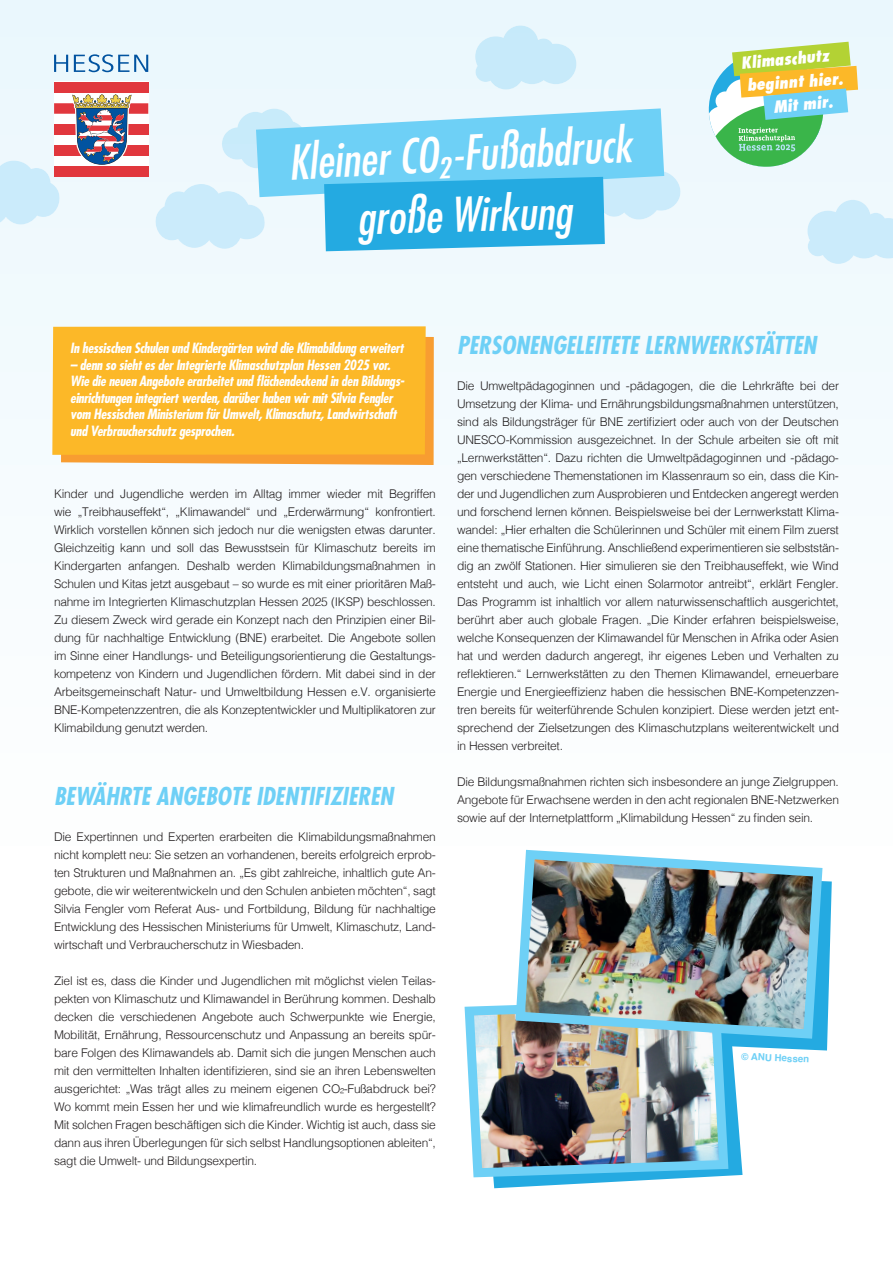
<style>
.page{position:relative;width:893px;height:1263px;background:#fff}
.page>*{position:absolute;margin:0;border:0;box-sizing:border-box;transform-origin:0 0}
.t1{font:italic condensed 46.65px "Futura Std";color:#fff}
.t2{font:italic 700 condensed 24px "Futura Std";color:#6ed0f6}
.t3{font:italic 800 condensed 16.05px "Futura Std";color:#fff}
.t4{font:italic 700 condensed 13.8px/16.5px "Futura Std";letter-spacing:-.02em;color:#fff}
.t5{font:300 12px/18px "Helvetica";letter-spacing:-.02em;color:#231f20;text-align:justify}
.t6{font:700 9.75px "Helvetica";color:#6ed0f6}
</style>
<div class="page">
<div style="left:0;top:0;width:893px;height:465px;background:#f1fafd"></div>
<svg style="left:742px;top:881px;width:90px;height:169px"></svg>
<svg style="left:493px;top:1043px;width:249px;height:145px"></svg>
<svg style="left:708px;top:42px;width:150px;height:125px;background:#b0d59b"></svg>
<div style="left:54px;top:82px;width:95px;height:93px;background:#fff"></div>
<svg style="left:807px;top:200px;width:86px;height:64px"></svg>
<svg style="left:475px;top:26px;width:101px;height:64px;background:#d1eefa"></svg>
<div style="left:54px;top:82px;width:94px;height:11px;background:#e1373d"></div>
<div style="left:54px;top:103px;width:94px;height:11px;background:#e1373d"></div>
<div style="left:54px;top:124px;width:94px;height:11px;background:#e1373d"></div>
<div style="left:54px;top:145px;width:94px;height:11px;background:#e1373d"></div>
<div style="left:54px;top:166px;width:94px;height:11px;background:#e1373d"></div>
<svg style="left:0;top:93px;width:145px;height:131px"></svg>
<svg style="left:54px;top:55px;width:14px;height:17px"></svg>
<svg style="left:74px;top:54px;width:74px;height:18px"></svg>
<svg style="left:153px;top:108px;width:529px;height:143px;background:#8bd5f3"></svg>
<svg style="left:61px;top:334px;width:373px;height:131px;background:#f7a849"></svg>
<div style="left:52px;top:326px;width:374px;height:129px;background:#fcb828"></div>
<img style="left:464px;top:1005px;width:269px;height:177px">
<img style="left:511px;top:849px;width:316px;height:194px">
<svg style="left:257px;top:375px;width:7px;height:11px"></svg>
<h1 class="t1" style="left:287px;top:134px;width:346px;rotate:-3deg">Kleiner CO2-Fußabdruck</h1>
<h1 class="t1" style="left:356px;top:190px;width:217px;rotate:-2deg">große Wirkung</h1>
<h3 class="t3" style="left:740px;top:53px;width:90px;rotate:-5deg">Klimaschutz</h3>
<h3 class="t3" style="left:746px;top:75px;width:98px;rotate:-4deg">beginnt hier.</h3>
<h3 class="t3" style="left:773px;top:97px;width:61px;rotate:-5deg">Mit mir.</h3>
<p class="t4" style="left:70px;top:340px;width:335px">In hessischen Schulen und Kindergärten wird die Klimabildung erweitert</p>
<p class="t4" style="left:70px;top:356px;width:336px">– denn so sieht es der Integrierte Klimaschutzplan Hessen 2025 vor.<br>Wie die neuen Angebote erarbeitet und ächendeckend in den Bildungs&shy;einrichtungen integriert werden, darüber haben wir mit Silvia Fengler vom Hessischen Ministerium für Umwelt, Klimaschutz, Landwirtschaft und Verbraucherschutz gesprochen.</p>
<p class="t5" style="left:54px;top:483px;width:383px">Kinder und Jugendliche werden im Alltag immer wieder mit Begriffen wie „Treibhauseffekt“, „Klimawandel“ und „Erderwärmung“ konfrontiert.<br>Wirklich vorstellen können sich jedoch nur die wenigsten etwas darunter.<br>Gleichzeitig kann und soll das Bewusstsein für Klimaschutz bereits im Kindergarten anfangen. Deshalb werden Klimabildungsmaßnahmen in Schulen und Kitas jetzt ausgebaut – so wurde es mit einer prioritären Maß&shy;nahme im Integrierten Klimaschutzplan Hessen 2025 (IKSP) beschlossen.<br>Zu diesem Zweck wird gerade ein Konzept nach den Prinzipien einer Bil&shy;dung für nachhaltige Entwicklung (BNE) erarbeitet. Die Angebote sollen im Sinne einer Handlungs- und Beteiligungsorientierung die Gestaltungs&shy;kompetenz von Kindern und Jugendlichen fördern. Mit dabei sind in der Arbeitsgemeinschaft Natur- und Umweltbildung Hessen e.V. organisierte BNE-Kompetenzzentren, die als Konzeptentwickler und Multiplikatoren zur Klimabildung genutzt werden.</p>
<h2 class="t2" style="left:54px;top:781px;width:341px">BEWÄHRTE ANGEBOTE IDENTIFIZIEREN</h2>
<p class="t5" style="left:54px;top:826px;width:383px">Die Expertinnen und Experten erarbeiten die Klimabildungsmaßnahmen nicht komplett neu: Sie setzen an vorhandenen, bereits erfolgreich erprob&shy;ten Strukturen und Maßnahmen an. „Es gibt zahlreiche, inhaltlich gute An&shy;gebote, die wir weiterentwickeln und den Schulen anbieten möchten“, sagt Silvia Fengler vom Referat Aus- und Fortbildung, Bildung für nachhaltige Entwicklung des Hessischen Ministeriums für Umwelt, Klimaschutz, Land&shy;wirtschaft und Verbraucherschutz in Wiesbaden.</p>
<p class="t5" style="left:54px;top:970px;width:383px">Ziel ist es, dass die Kinder und Jugendlichen mit möglichst vielen Teilas&shy;pekten von Klimaschutz und Klimawandel in Berührung kommen. Deshalb decken die verschiedenen Angebote auch Schwerpunkte wie Energie, Mobilität, Ernährung, Ressourcenschutz und Anpassung an bereits spür&shy;bare Folgen des Klimawandels ab. Damit sich die jungen Menschen auch mit den vermittelten Inhalten identifizieren, sind sie an ihren Lebenswelten ausgerichtet: „Was trägt alles zu meinem eigenen CO²-Fußabdruck bei?<br>Wo kommt mein Essen her und wie klimafreundlich wurde es hergestellt?<br>Mit solchen Fragen beschäftigen sich die Kinder. Wichtig ist auch, dass sie dann aus ihren Überlegungen für sich selbst Handlungsoptionen ableiten“, sagt die Umwelt- und Bildungsexpertin.</p>
<h2 class="t2" style="left:457px;top:331px;width:361px">PERSONENGELEITETE LERNWERKSTÄTTEN</h2>
<p class="t5" style="left:457px;top:376px;width:383px">Die Umweltpädagoginnen und -pädagogen, die die Lehrkräfte bei der Umsetzung der Klima- und Ernährungsbildungsmaßnahmen unterstützen, sind als Bildungsträger für BNE zertifiziert oder auch von der Deutschen UNESCO-Kommission ausgezeichnet. In der Schule arbeiten sie oft mit „Lernwerkstätten“. Dazu richten die Umweltpädagoginnen und -pädago&shy;gen verschiedene Themenstationen im Klassenraum so ein, dass die Kin&shy;der und Jugendlichen zum Ausprobieren und Entdecken angeregt werden und forschend lernen können. Beispielsweise bei der Lernwerkstatt Klima&shy;wandel: „Hier erhalten die Schülerinnen und Schüler mit einem Film zuerst eine thematische Einführung. Anschließend experimentieren sie selbststän&shy;dig an zwölf Stationen. Hier simulieren sie den Treibhauseffekt, wie Wind entsteht und auch, wie Licht einen Solarmotor antreibt“, erklärt Fengler.<br>Das Programm ist inhaltlich vor allem naturwissenschaftlich ausgerichtet, berührt aber auch globale Fragen. „Die Kinder erfahren beispielsweise, welche Konsequenzen der Klimawandel für Menschen in Afrika oder Asien hat und werden dadurch angeregt, ihr eigenes Leben und Verhalten zu reflektieren.“ Lernwerkstätten zu den Themen Klimawandel, erneuerbare Energie und Energieeffizienz haben die hessischen BNE-Kompetenzzen&shy;tren bereits für weiterführende Schulen konzipiert. Diese werden jetzt ent&shy;sprechend der Zielsetzungen des Klimaschutzplans weiterentwickelt und in Hessen verbreitet.</p>
<p class="t5" style="left:457px;top:772px;width:383px">Die Bildungsmaßnahmen richten sich insbesondere an junge Zielgruppen.<br>Angebote für Erwachsene werden in den acht regionalen BNE-Netzwerken sowie auf der Internetplattform „Klimabildung Hessen“ zu finden sein.</p>
<p class="t6" style="left:741px;top:1049px;width:70px;rotate:2deg">© ANU Hessen</p>
</div>
